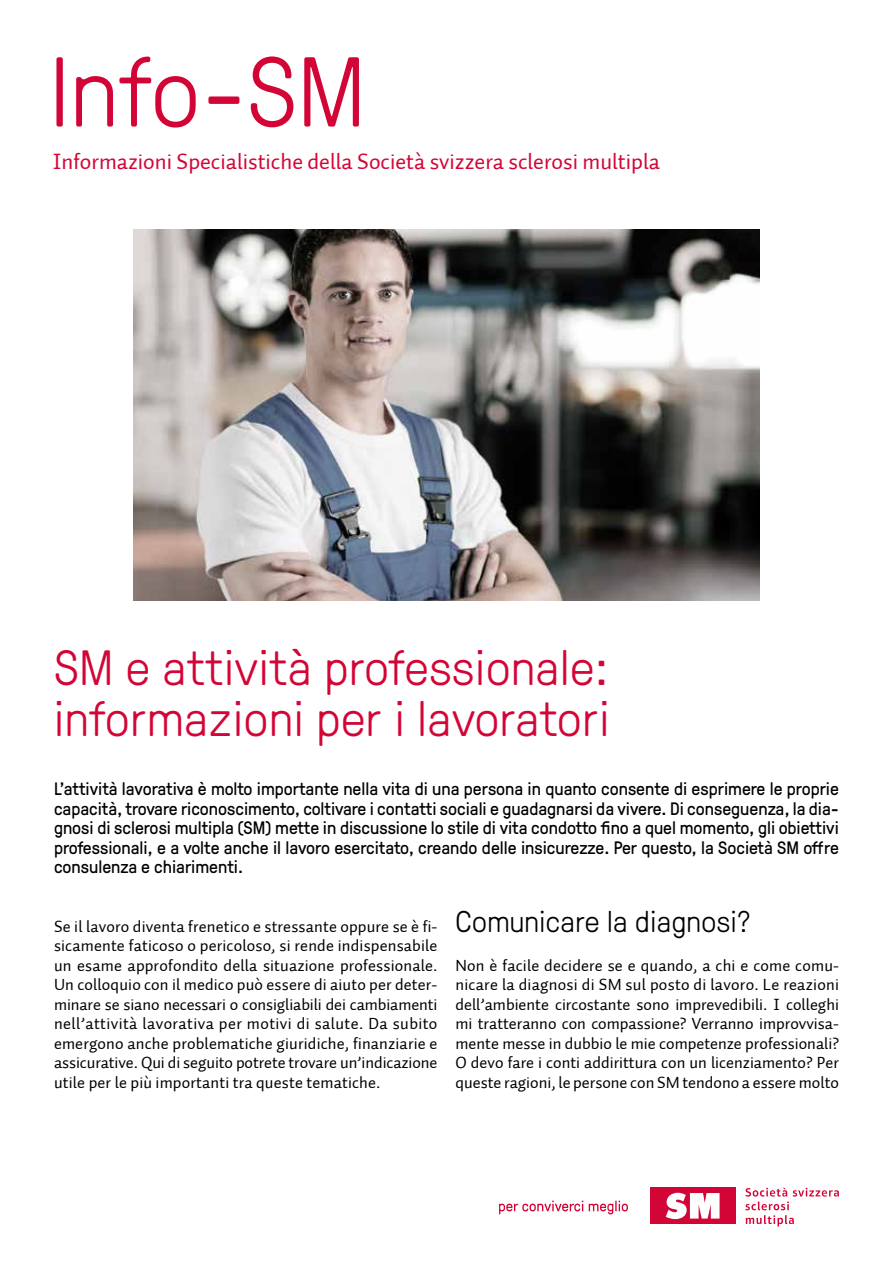
<style>
.page{position:relative;width:893px;height:1263px;background:#fff}
.page>*{position:absolute;margin:0;border:0;box-sizing:border-box;transform-origin:0 0}
.t1{font:300 99px "GT Pressura";letter-spacing:.01em;color:#d30536}
.t2{font:300 49.5px/51px "GT Pressura";letter-spacing:.01em;color:#d30536}
.t3{font:300 30px "GT Pressura";letter-spacing:.01em;color:#000}
.t4{font:22.5px "Auto 2 Regular LF";color:#d30536}
.t5{font:18px/19.5px "GT Pressura";color:#000;text-align:justify}
.t6{font:16.5px/19.5px "Auto 2 Regular LF";color:#000;text-align:justify}
</style>
<div class="page">
<div style="left:650px;top:1188px;width:86px;height:36px;background:#d30536"></div>
<svg style="left:666px;top:1193px;width:54px;height:26px"></svg>
<svg style="left:745px;top:1188px;width:94px;height:38px"></svg>
<svg style="left:499px;top:1201px;width:84px;height:13px"></svg>
<svg style="left:589px;top:1201px;width:39px;height:13px"></svg>
<img style="left:134px;top:230px;width:625px;height:370px">
<h1 class="t1" style="left:50px;top:21px;width:317px">Info-SM</h1>
<h3 class="t4" style="left:53px;top:147px;width:609px">Informazioni Specialistiche della Società svizzera sclerosi multipla</h3>
<h2 class="t2" style="left:54px;top:639px;width:557px">SM e attività professionale: informazioni per i lavoratori</h2>
<p class="t5" style="left:54px;top:778px;width:786px">L’attività lavorativa è molto importante nella vita di una persona in quanto consente di esprimere le proprie capacità, trovare riconoscimento, coltivare i contatti sociali e guadagnarsi da vivere. Di conseguenza, la dia&shy;gnosi di sclerosi multipla (SM) mette in discussione lo stile di vita condotto fino a quel momento, gli obiettivi professionali, e a volte anche il lavoro esercitato, creando delle insicurezze. Per questo, la Società SM offre consulenza e chiarimenti.</p>
<p class="t6" style="left:54px;top:916px;width:385px">Se il lavoro diventa frenetico e stressante oppure se è fi&shy;sicamente faticoso o pericoloso, si rende indispensabile un esame approfondito della situazione professionale.<br>Un colloquio con il medico può essere di aiuto per deter&shy;minare se siano necessari o consigliabili dei cambiamenti nell’attività lavorativa per motivi di salute. Da subito emergono anche problematiche giuridiche, finanziarie e assicurative. Qui di seguito potrete trovare un’indicazione utile per le più importanti tra queste tematiche.</p>
<h3 class="t3" style="left:455px;top:900px;width:297px">Comunicare la diagnosi?</h3>
<p class="t6" style="left:455px;top:955px;width:385px">Non è facile decidere se e quando, a chi e come comu&shy;nicare la diagnosi di SM sul posto di lavoro. Le reazioni dell’ambiente circostante sono imprevedibili. I colleghi mi tratteranno con compassione? Verranno improvvisa&shy;mente messe in dubbio le mie competenze professionali?<br>O devo fare i conti addirittura con un licenziamento? Per queste ragioni, le persone con SM tendono a essere molto</p>
</div>
